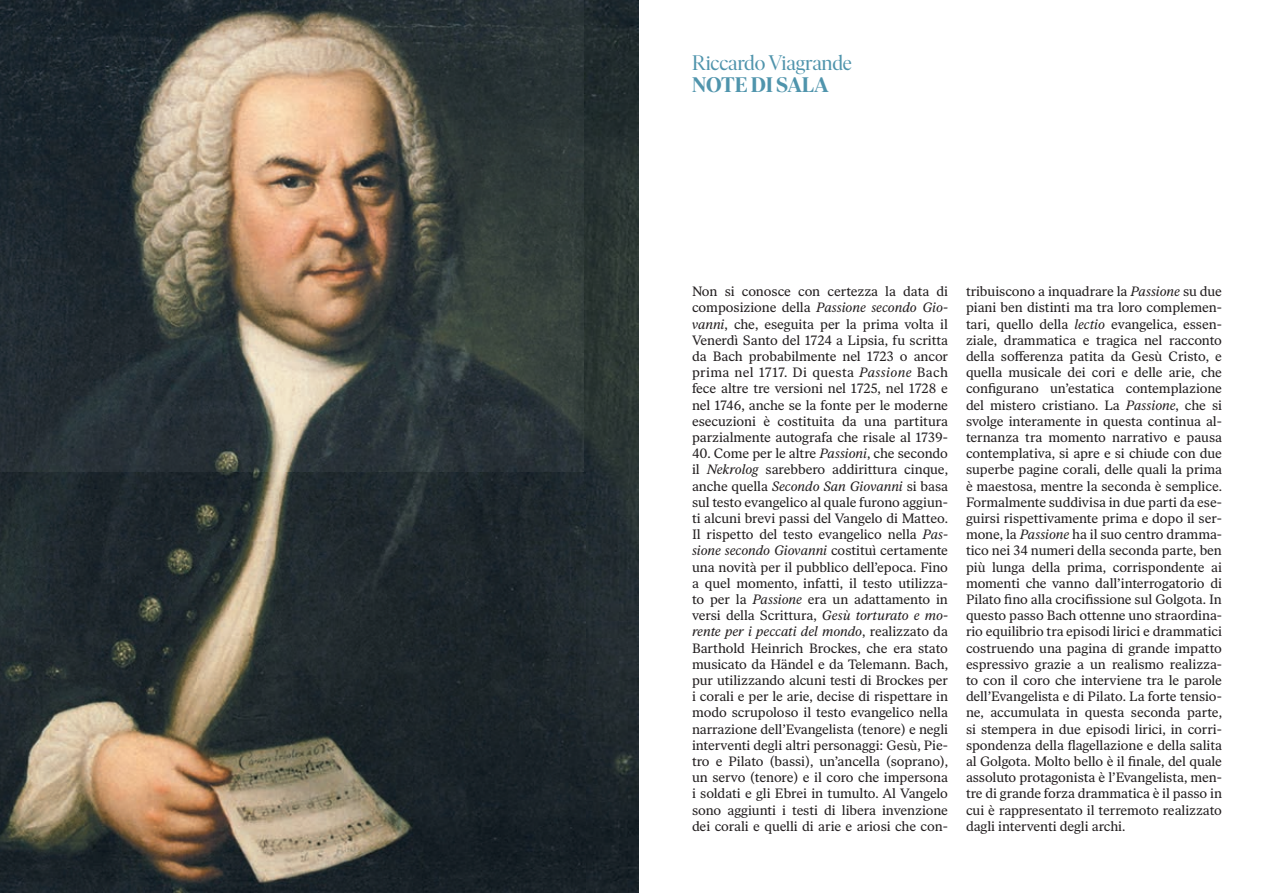
<style>
.page{position:relative;width:1276px;height:893px;background:#fff}
.page>*{position:absolute;margin:0;border:0;box-sizing:border-box;transform-origin:0 0}
.t1{font:21px "Ivar Display";letter-spacing:-.005em;color:#4f94ac}
.t2{font:700 21px "Ivar Display";letter-spacing:-.005em;color:#4f94ac}
.t3{font:13.5px/16.2px "Ivar Text";color:#231f20;text-align:justify}
.s1{font-style:italic}
</style>
<div class="page">
<img style="left:0;top:0;width:638px;height:893px">
<h1 class="t1" style="left:692px;top:51px;width:161px">Riccardo Viagrande</h1>
<h1 class="t2" style="left:692px;top:73px;width:138px">NOTE DI SALA</h1>
<p class="t3" style="left:692px;top:283px;width:258px">Non si conosce con certezza la data di composizione della <span class="s1">Passione secondo Gio&shy;vanni</span>, che, eseguita per la prima volta il Venerdì Santo del 1724 a Lipsia, fu scritta da Bach probabilmente nel 1723 o ancor prima nel 1717. Di questa <span class="s1">Passione</span> Bach fece altre tre versioni nel 1725, nel 1728 e nel 1746, anche se la fonte per le moderne esecuzioni è costituita da una partitura parzialmente autografa che risale al 1739-</p>
<p class="t3" style="left:692px;top:445px;width:258px">40. Come per le altre <span class="s1">Passioni</span>, che secondo il <span class="s1">Nekrolog</span> sarebbero addirittura cinque, anche quella <span class="s1">Secondo San Giovanni</span> si basa sul testo evangelico al quale furono aggiun&shy;ti alcuni brevi passi del Vangelo di Matteo.<br>Il rispetto del testo evangelico nella <span class="s1">Pas&shy;sione secondo Giovanni</span> costituì certamente una novità per il pubblico dell’epoca. Fino a quel momento, infatti, il testo utilizza&shy;to per la <span class="s1">Passione</span> era un adattamento in versi della Scrittura, <span class="s1">Gesù torturato e mo&shy;rente per i peccati del mondo</span>, realizzato da Barthold Heinrich Brockes, che era stato musicato da Händel e da Telemann. Bach, pur utilizzando alcuni testi di Brockes per i corali e per le arie, decise di rispettare in modo scrupoloso il testo evangelico nella narrazione dell’Evangelista (tenore) e negli interventi degli altri personaggi: Gesù, Pie&shy;tro e Pilato (bassi), un’ancella (soprano), un servo (tenore) e il coro che impersona i soldati e gli Ebrei in tumulto. Al Vangelo sono aggiunti i testi di libera invenzione dei corali e quelli di arie e ariosi che con-</p>
<p class="t3" style="left:966px;top:283px;width:257px">tribuiscono a inquadrare la <span class="s1">Passione</span> su due piani ben distinti ma tra loro complemen&shy;tari, quello della <span class="s1">lectio</span> evangelica, essen&shy;ziale, drammatica e tragica nel racconto della sofferenza patita da Gesù Cristo, e quella musicale dei cori e delle arie, che configurano un’estatica contemplazione del mistero cristiano. La <span class="s1">Passione</span>, che si svolge interamente in questa continua al&shy;ternanza tra momento narrativo e pausa contemplativa, si apre e si chiude con due superbe pagine corali, delle quali la prima è maestosa, mentre la seconda è semplice.<br>Formalmente suddivisa in due parti da ese&shy;guirsi rispettivamente prima e dopo il ser&shy;mone, la <span class="s1">Passione</span> ha il suo centro dramma&shy;tico nei 34 numeri della seconda parte, ben più lunga della prima, corrispondente ai momenti che vanno dall’interrogatorio di Pilato fino alla crocifissione sul Golgota. In questo passo Bach ottenne uno straordina&shy;rio equilibrio tra episodi lirici e drammatici costruendo una pagina di grande impatto espressivo grazie a un realismo realizza&shy;to con il coro che interviene tra le parole dell’Evangelista e di Pilato. La forte tensio&shy;ne, accumulata in questa seconda parte, si stempera in due episodi lirici, in corri&shy;spondenza della flagellazione e della salita al Golgota. Molto bello è il finale, del quale assoluto protagonista è l’Evangelista, men&shy;tre di grande forza drammatica è il passo in cui è rappresentato il terremoto realizzato dagli interventi degli archi.</p>
</div>
